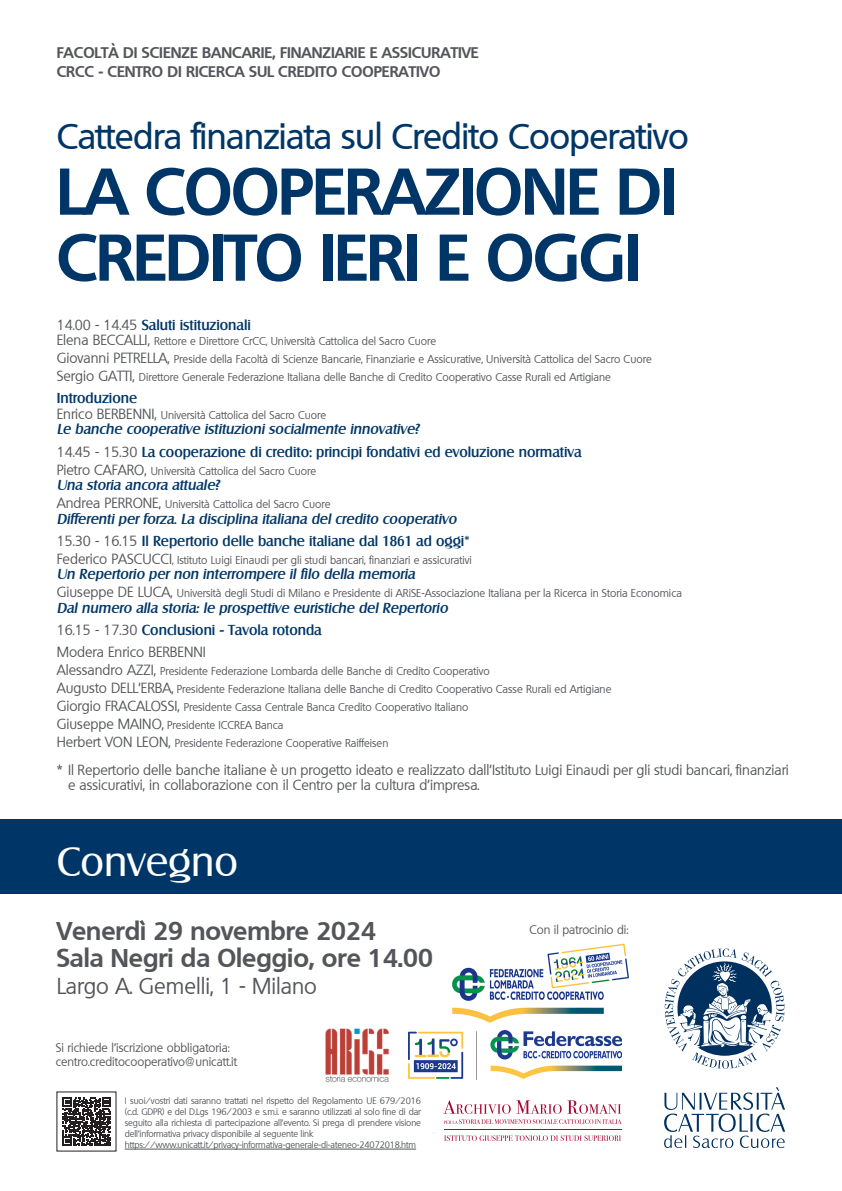
<style>
.page{position:relative;width:842px;height:1191px;background:#fff}
.page>*{position:absolute;margin:0;border:0;box-sizing:border-box;transform-origin:0 0}
.t1{font:700 64px/66px "Quebec";letter-spacing:-.015em;color:#003667}
.t2{font:40px "Salzburg";color:#fff}
.t3{font:500 35px "Quebec";letter-spacing:-.015em;color:#003667}
.t4{font:700 25px/27px "Quebec";color:#54555a}
.t5{font:22px "Quebec";color:#54555a}
.t6{font:700 15px/19px "Quebec";color:#54555a}
.t7{font:italic 500 14.1px/22.3px "Salzburg";color:#003667}
.t8{font:14.1px/15.6px "Quebec";color:#54555a}
.t9{font:500 14.1px/22.3px "Salzburg";color:#003667}
.t10{font:12px/14px "Quebec";color:#54555a}
.t11{font:10.9px/17.8px "Quebec";color:#54555a}
.t12{font:9px/11.1px "Quebec";letter-spacing:-.01em;color:#54555a}
.s1{font-family:"Quebec";font-weight:400;color:#54555a}
.s2{font-size:14.1px}
.s3{font-style:italic}
.s4{font-family:"Quebec";font-weight:400;font-style:normal;color:#54555a}
.s5{font-style:normal}
</style>
<div class="page">
<div style="left:0;top:819px;width:842px;height:75px;background:#003667"></div>
<svg style="left:665px;top:948px;width:119px;height:120px"></svg>
<svg style="left:664px;top:1087px;width:121px;height:61px"></svg>
<img style="left:409px;top:1030px;width:213px;height:49px">
<img style="left:452px;top:943px;width:177px;height:80px">
<img style="left:325px;top:1028px;width:64px;height:55px">
<hr style="left:444px;top:1129px;width:177px;height:1px;background:#a80331">
<svg style="left:443px;top:1100px;width:179px;height:24px"></svg>
<svg style="left:444px;top:1135px;width:177px;height:6px"></svg>
<svg style="left:63px;top:1097px;width:48px;height:49px"></svg>
<hr style="left:125px;top:1148px;width:291px;height:1px;background:#54555a">
<h3 class="t6" style="left:57px;top:42px;width:423px">FACOLTÀ DI SCIENZE BANCARIE, FINANZIARIE E ASSICURATIVE<br>CRCC - CENTRO DI RICERCA SUL CREDITO COOPERATIVO</h3>
<h3 class="t3" style="left:57px;top:113px;width:633px">Cattedra finanziata sul Credito Cooperativo</h3>
<h1 class="t1" style="left:57px;top:157px;width:621px">LA COOPERAZIONE DI<br>CREDITO IERI E OGGI</h1>
<p class="t9" style="left:57px;top:313px;width:196px"><span class="s1">14.00 - 14.45</span> Saluti istituzionali</p>
<p class="t11" style="left:57px;top:332px;width:597px"><span class="s2">Elena BECCALLI,</span> Rettore e Direttore CrCC, Università Cattolica del Sacro Cuore<br><span class="s2">Giovanni PETRELLA,</span> Preside della Facoltà di Scienze Bancarie, Finanziarie e Assicurative, Università Cattolica del Sacro Cuore<br><span class="s2">Sergio GATTI,</span> Direttore Generale Federazione Italiana delle Banche di Credito Cooperativo Casse Rurali ed Artigiane</p>
<p class="t9" style="left:57px;top:387px;width:82px">Introduzione</p>
<p class="t11" style="left:57px;top:406px;width:271px"><span class="s2">Enrico BERBENNI,</span> Università Cattolica del Sacro Cuore</p>
<p class="t9" style="left:57px;top:418px;width:526px"><span class="s3">Le banche cooperative istituzioni socialmente innovative?<br></span><span class="s1">14.45 - 15.30</span> La cooperazione di credito: principi fondativi ed evoluzione normativa</p>
<p class="t11" style="left:57px;top:462px;width:261px"><span class="s2">Pietro CAFARO,</span> Università Cattolica del Sacro Cuore</p>
<p class="t7" style="left:57px;top:474px;width:164px">Una storia ancora attuale?</p>
<p class="t11" style="left:57px;top:495px;width:275px"><span class="s2">Andrea PERRONE,</span> Università Cattolica del Sacro Cuore</p>
<p class="t7" style="left:57px;top:507px;width:414px">Differenti per forza. La disciplina italiana del credito cooperativo<br><span class="s4">15.30 - 16.15</span> <span class="s5">Il Repertorio delle banche italiane dal 1861 ad oggi*</span></p>
<p class="t11" style="left:57px;top:551px;width:417px"><span class="s2">Federico PASCUCCI</span>, Istituto Luigi Einaudi per gli studi bancari, finanziari e assicurativi</p>
<p class="t7" style="left:57px;top:563px;width:360px">Un Repertorio per non interrompere il filo della memoria</p>
<p class="t11" style="left:57px;top:584px;width:627px"><span class="s2">Giuseppe DE LUCA,</span> Università degli Studi di Milano e Presidente di ARiSE-Associazione Italiana per la Ricerca in Storia Economica</p>
<p class="t7" style="left:57px;top:596px;width:393px">Dal numero alla storia: le prospettive euristiche del Repertorio<br><span class="s4">16.15 - 17.30</span> <span class="s5">Conclusioni - Tavola rotonda</span></p>
<p class="t8" style="left:57px;top:644px;width:151px">Modera Enrico BERBENNI</p>
<p class="t11" style="left:57px;top:662px;width:556px"><span class="s2">Alessandro AZZI,</span> Presidente Federazione Lombarda delle Banche di Credito Cooperativo<br><span class="s2">Augusto DELL’ERBA,</span> Presidente Federazione Italiana delle Banche di Credito Cooperativo Casse Rurali ed Artigiane <span class="s2">Giorgio FRACALOSSI,</span> Presidente Cassa Centrale Banca Credito Cooperativo Italiano<br><span class="s2">Giuseppe MAINO,</span> Presidente ICCREA Banca<br><span class="s2">Herbert VON LEON,</span> Presidente Federazione Cooperative Raiffeisen</p>
<p class="t8" style="left:68px;top:762px;width:722px;text-indent:-11px">* Il Repertorio delle banche italiane è un progetto ideato e realizzato dall’Istituto Luigi Einaudi per gli studi bancari, finanziari e assicurativi, in collaborazione con il Centro per la cultura d’impresa.</p>
<h2 class="t2" style="left:57px;top:837px;width:183px">Convegno</h2>
<h3 class="t4" style="left:57px;top:917px;width:378px">Venerdì 29 novembre 2024<br>Sala Negri da Oleggio, ore 14.00</h3>
<h3 class="t5" style="left:57px;top:972px;width:262px">Largo A. Gemelli, 1 - Milano</h3>
<p class="t10" style="left:56px;top:1040px;width:183px">Si richiede l’iscrizione obbligatoria: centro.creditocooperativo@unicatt.it</p>
<p class="t12" style="left:125px;top:1095px;width:298px">I suoi/vostri dati saranno trattati nel rispetto del Regolamento UE 679/2016 (c.d. GDPR) e del D.Lgs 196/2003 e s.m.i. e saranno utilizzati al solo fine di dar seguito alla richiesta di partecipazione all’evento. Si prega di prendere visione dell’informativa privacy disponibile al seguente link https://www.unicatt.it/privacy-informativa-generale-di-ateneo-24072018.htm</p>
<p class="t10" style="left:529px;top:922px;width:101px">Con il patrocinio di:</p>
</div>
